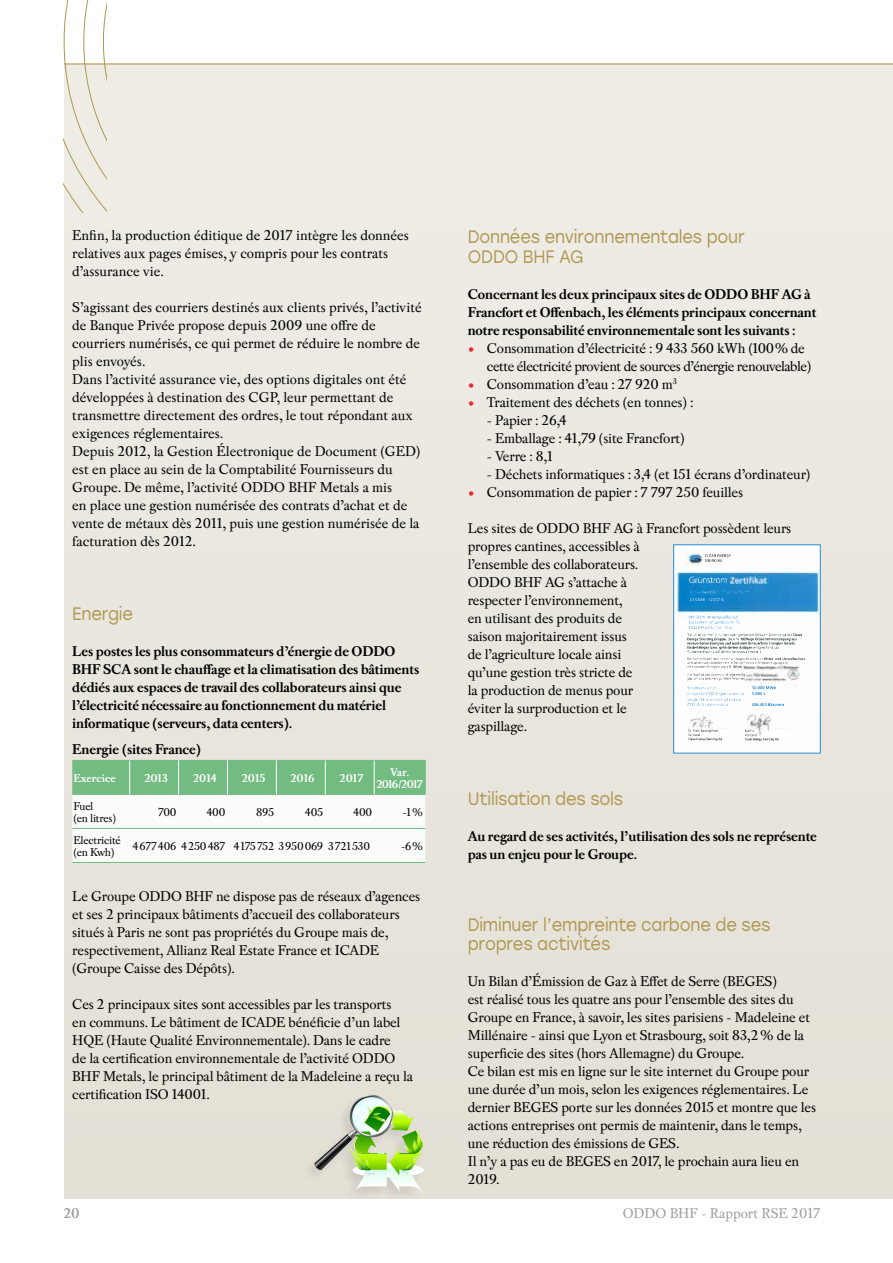
<style>
.page{position:relative;width:893px;height:1263px;background:#fff}
.page>*{position:absolute;margin:0;border:0;box-sizing:border-box;transform-origin:0 0}
.t1{font:18px/19.5px "Stolzl";letter-spacing:-.01em;color:#ae9750;scale:.9 1}
.t2{font:15px/18px "Pradell";letter-spacing:-.01em;color:#000}
.t3{font:700 15px/18px "Pradell";letter-spacing:-.01em;color:#000}
.t4{font:15px/18px "Pradell";letter-spacing:-.03em;color:#000}
.t5{font:15px "Pradell";color:#9c9e9f}
.t6{font:700 15px "Pradell";color:#9c9e9f;scale:.95 1}
.t7{font:12px/12px "Pradell";letter-spacing:-.02em;color:#000}
.t8{font:700 12px "Pradell";color:#fff}
.t9{font:700 12px/12px "Pradell";letter-spacing:-.06em;color:#fff;text-align:center}
.s1{color:#e42933}
</style>
<div class="page">
<div style="left:64px;top:64px;width:829px;height:1135px;background:#efece6"></div>
<svg style="left:64px;top:0;width:42px;height:213px"></svg>
<hr style="left:64px;top:64px;width:829px;height:1px;background:#ae9750">
<div style="left:64px;top:230px;width:829px;height:969px;background:#e9e6de"></div>
<div style="left:301px;top:1093px;width:124px;height:113px;background:#000;opacity:.1"></div>
<img style="left:314px;top:1095px;width:111px;height:100px">
<img style="left:675px;top:546px;width:144px;height:205px">
<img style="left:687px;top:554px;width:118px;height:187px">
<img style="left:690px;top:576px;width:76px;height:25px">
<img style="left:687px;top:616px;width:97px;height:90px">
<img style="left:687px;top:634px;width:114px;height:18px">
<div style="left:673px;top:544px;width:148px;height:209px;border:1px solid #2288ca"></div>
<svg style="left:72px;top:761px;width:353px;height:101px;background:#cce6d1"></svg>
<hr style="left:72px;top:760px;width:58px;height:1px;background:#72bb81">
<hr style="left:130px;top:760px;width:49px;height:1px;background:#72bb81">
<hr style="left:179px;top:760px;width:48px;height:1px;background:#72bb81">
<hr style="left:227px;top:760px;width:49px;height:1px;background:#72bb81">
<hr style="left:276px;top:760px;width:49px;height:1px;background:#72bb81">
<hr style="left:325px;top:760px;width:49px;height:1px;background:#72bb81">
<hr style="left:374px;top:760px;width:51px;height:1px;background:#72bb81">
<hr style="left:72px;top:794px;width:58px;height:1px;background:#72bb81">
<hr style="left:130px;top:794px;width:49px;height:1px;background:#72bb81">
<hr style="left:179px;top:794px;width:48px;height:1px;background:#72bb81">
<hr style="left:227px;top:794px;width:49px;height:1px;background:#72bb81">
<hr style="left:276px;top:794px;width:49px;height:1px;background:#72bb81">
<hr style="left:325px;top:794px;width:49px;height:1px;background:#72bb81">
<hr style="left:374px;top:794px;width:51px;height:1px;background:#72bb81">
<hr style="left:72px;top:828px;width:58px;height:1px;background:#72bb81">
<hr style="left:130px;top:828px;width:49px;height:1px;background:#72bb81">
<hr style="left:179px;top:828px;width:48px;height:1px;background:#72bb81">
<hr style="left:227px;top:828px;width:49px;height:1px;background:#72bb81">
<hr style="left:276px;top:828px;width:49px;height:1px;background:#72bb81">
<hr style="left:325px;top:828px;width:49px;height:1px;background:#72bb81">
<hr style="left:374px;top:828px;width:51px;height:1px;background:#72bb81">
<hr style="left:72px;top:862px;width:58px;height:1px;background:#72bb81">
<hr style="left:130px;top:862px;width:49px;height:1px;background:#72bb81">
<hr style="left:179px;top:862px;width:48px;height:1px;background:#72bb81">
<hr style="left:227px;top:862px;width:49px;height:1px;background:#72bb81">
<hr style="left:276px;top:862px;width:49px;height:1px;background:#72bb81">
<hr style="left:325px;top:862px;width:49px;height:1px;background:#72bb81">
<hr style="left:374px;top:862px;width:51px;height:1px;background:#72bb81">
<hr style="left:425px;top:760px;width:1px;height:34px;background:#72bb81">
<hr style="left:129px;top:760px;width:1px;height:34px;background:#fff">
<hr style="left:178px;top:760px;width:1px;height:34px;background:#fff">
<hr style="left:227px;top:760px;width:1px;height:34px;background:#fff">
<hr style="left:276px;top:760px;width:1px;height:34px;background:#fff">
<hr style="left:325px;top:760px;width:1px;height:34px;background:#fff">
<hr style="left:374px;top:760px;width:1px;height:34px;background:#fff">
<p class="t2" style="left:72px;top:226px;width:338px">Enfin, la production éditique de 2017 intègre les données relatives aux pages émises, y compris pour les contrats d’assurance vie.</p>
<p class="t2" style="left:72px;top:298px;width:351px">S’agissant des courriers destinés aux clients privés, l’activité de Banque Privée propose depuis 2009 une offre de courriers numérisés, ce qui permet de réduire le nombre de plis envoyés.<br>Dans l’activité assurance vie, des options digitales ont été développées à destination des CGP, leur permettant de transmettre directement des ordres, le tout répondant aux exigences réglementaires.<br>Depuis 2012, la Gestion Électronique de Document (GED) est en place au sein de la Comptabilité Fournisseurs du Groupe. De même, l’activité ODDO BHF Metals a mis<br>en place une gestion numérisée des contrats d’achat et de vente de métaux dès 2011, puis une gestion numérisée de la facturation dès 2012.</p>
<p class="t1" style="left:72px;top:603px;width:69px">Energie</p>
<p class="t3" style="left:72px;top:642px;width:349px">Les postes les plus consommateurs d’énergie de ODDO BHF SCA sont le chauffage et la climatisation des bâtiments dédiés aux espaces de travail des collaborateurs ainsi que l’électricité nécessaire au fonctionnement du matériel informatique (serveurs, data centers).</p>
<p class="t3" style="left:72px;top:740px;width:130px">Energie (sites France)</p>
<p class="t8" style="left:73px;top:771px;width:44px">Exercice</p>
<p class="t8" style="left:144px;top:771px;width:25px">2013</p>
<p class="t8" style="left:193px;top:771px;width:25px">2014</p>
<p class="t8" style="left:242px;top:771px;width:25px">2015</p>
<p class="t8" style="left:290px;top:771px;width:26px">2016</p>
<p class="t8" style="left:340px;top:771px;width:25px">2017</p>
<p class="t9" style="left:376px;top:766px;width:48px">Var.<br>2016/2017</p>
<p class="t7" style="left:73px;top:799px;width:44px">Fuel<br>(en litres)</p>
<p class="t7" style="left:158px;top:805px;width:20px">700</p>
<p class="t7" style="left:206px;top:805px;width:20px">400</p>
<p class="t7" style="left:256px;top:805px;width:20px">895</p>
<p class="t7" style="left:305px;top:805px;width:20px">405</p>
<p class="t7" style="left:353px;top:805px;width:20px">400</p>
<p class="t7" style="left:403px;top:805px;width:22px">-1%</p>
<p class="t7" style="left:73px;top:833px;width:49px">Electricité (en Kwh)</p>
<p class="t7" style="left:132px;top:839px;width:239px">4677406 4250487 4175752 3950069 3721530</p>
<p class="t7" style="left:401px;top:839px;width:24px">-6%</p>
<p class="t2" style="left:72px;top:887px;width:349px">Le Groupe ODDO BHF ne dispose pas de réseaux d’agences et ses 2 principaux bâtiments d’accueil des collaborateurs situés à Paris ne sont pas propriétés du Groupe mais de, respectivement, Allianz Real Estate France et ICADE (Groupe Caisse des Dépôts).</p>
<p class="t2" style="left:72px;top:995px;width:342px">Ces 2 principaux sites sont accessibles par les transports<br>en communs. Le bâtiment de ICADE bénéficie d’un label HQE (Haute Qualité Environnementale). Dans le cadre<br>de la certification environnementale de l’activité ODDO BHF Metals, le principal bâtiment de la Madeleine a reçu la certification ISO 14001.</p>
<p class="t1" style="left:468px;top:227px;width:309px">Données environnementales pour<br>ODDO BHF AG</p>
<p class="t3" style="left:468px;top:285px;width:350px">Concernant les deux principaux sites de ODDO BHF AG à<br>Francfort et Offenbach, les éléments principaux concernant notre responsabilité environnementale sont les suivants :</p>
<p class="t4" style="left:487px;top:339px;width:326px;text-indent:-19px"><span class="s1">•</span> Consommation d’électricité : 9 433 560 kWh (100% de cette électricité provient de sources d’énergie renouvelable)</p>
<p class="t2" style="left:468px;top:375px;width:211px"><span class="s1">•</span> Consommation d’eau : 27 920 m<sup>3</sup></p>
<p class="t2" style="left:468px;top:393px;width:227px"><span class="s1">•</span> Traitement des déchets (en tonnes) :</p>
<p class="t2" style="left:487px;top:411px;width:81px">- Papier : 26,4</p>
<p class="t2" style="left:487px;top:429px;width:199px">- Emballage : 41,79 (site Francfort)</p>
<p class="t2" style="left:487px;top:447px;width:68px">- Verre : 8,1</p>
<p class="t2" style="left:487px;top:465px;width:325px">- Déchets informatiques : 3,4 (et 151 écrans d’ordinateur)</p>
<p class="t2" style="left:468px;top:483px;width:277px"><span class="s1">•</span> Consommation de papier : 7 797 250 feuilles</p>
<p class="t2" style="left:468px;top:519px;width:325px">Les sites de ODDO BHF AG à Francfort possèdent leurs propres cantines, accessibles à<br>l’ensemble des collaborateurs.<br>ODDO BHF AG s’attache à<br>respecter l’environnement,<br>en utilisant des produits de<br>saison majoritairement issus<br>de l’agriculture locale ainsi<br>qu’une gestion très stricte de<br>la production de menus pour<br>éviter la surproduction et le<br>gaspillage.</p>
<p class="t1" style="left:468px;top:788px;width:174px">Utilisation des sols</p>
<p class="t3" style="left:468px;top:827px;width:351px">Au regard de ses activités, l’utilisation des sols ne représente pas un enjeu pour le Groupe.</p>
<p class="t1" style="left:468px;top:914px;width:338px">Diminuer l’empreinte carbone de ses propres activités</p>
<p class="t2" style="left:468px;top:972px;width:350px">Un Bilan d’Émission de Gaz à Effet de Serre (BEGES)<br>est réalisé tous les quatre ans pour l’ensemble des sites du Groupe en France, à savoir, les sites parisiens - Madeleine et Millénaire - ainsi que Lyon et Strasbourg, soit 83,2% de la superficie des sites (hors Allemagne) du Groupe.<br>Ce bilan est mis en ligne sur le site internet du Groupe pour une durée d’un mois, selon les exigences réglementaires. Le dernier BEGES porte sur les données 2015 et montre que les actions entreprises ont permis de maintenir, dans le temps, une réduction des émissions de GES.<br>Il n’y a pas eu de BEGES en 2017, le prochain aura lieu en 2019.</p>
<p class="t6" style="left:64px;top:1204px;width:18px">20</p>
<p class="t5" style="left:623px;top:1204px;width:199px">ODDO BHF - Rapport RSE 2017</p>
</div>
